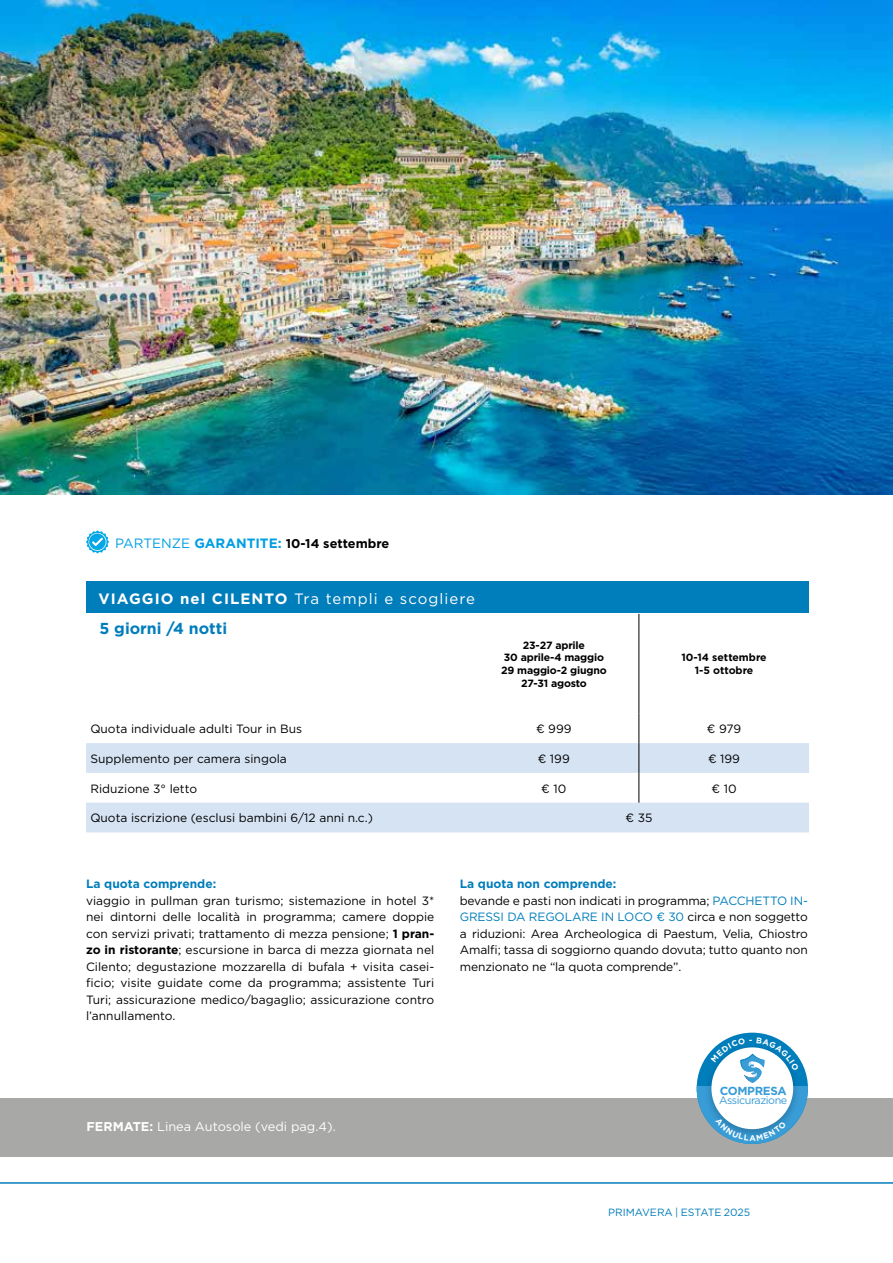
<style>
.page{position:relative;width:893px;height:1263px;background:#fff}
.page>*{position:absolute;margin:0;border:0;box-sizing:border-box;transform-origin:0 0}
.t1{font:700 15.9px "Gotham";color:#007dbb}
.t2{font:15px "Gotham";letter-spacing:.07em;color:#fff}
.t3{font:12.75px "Gotham";color:#fff}
.t4{font:700 12.75px "Gotham";color:#000}
.t5{font:12px/16.5px "Gotham";letter-spacing:-.01em;color:#000;text-align:justify}
.t6{font:700 12px "Gotham";color:#007dbb}
.t7{font:700 11.7px "Gotham";letter-spacing:-.03em;color:#389cd7}
.t8{font:10.8px "Gotham";letter-spacing:-.045em;color:#389cd7}
.t9{font:700 10.5px/12.8px "Gotham";letter-spacing:-.015em;color:#000;text-align:center}
.t10{font:10.5px "Gotham";color:#007dbb}
.s1{font-weight:400;font-size:13.5px;color:#009fe3}
.s2{font-size:13.5px;color:#009fe3}
.s3{font-weight:700}
.s4{font-weight:700;color:#007dbb}
.s5{color:#007dbb}
</style>
<div class="page">
<div style="left:0;top:1098px;width:893px;height:59px;background:#a8a8a7"></div>
<img style="left:0;top:0;width:893px;height:494px">
<div style="left:697px;top:1033px;width:111px;height:111px;background:#007dbb;border-radius:50%"></div>
<svg style="left:697px;top:1086px;width:111px;height:58px"></svg>
<div style="left:704px;top:1044px;width:96px;height:96px;background:#000;opacity:.2"></div>
<div style="left:711px;top:1047px;width:82px;height:82px;background:#fff;border-radius:50%"></div>
<svg style="left:86px;top:743px;width:723px;height:89px;fill:#d6e3f3"></svg>
<hr style="left:639px;top:614px;width:1px;height:99px;background:#000">
<hr style="left:639px;top:713px;width:1px;height:30px;background:#000">
<hr style="left:639px;top:743px;width:1px;height:30px;background:#000">
<hr style="left:639px;top:773px;width:1px;height:30px;background:#000">
<div style="left:87px;top:581px;width:722px;height:32px;background:#007dbb"></div>
<svg style="left:86px;top:530px;width:23px;height:23px"></svg>
<hr style="left:0;top:1182px;width:893px;height:2px;background:#007dbb">
<svg style="left:711px;top:1038px;width:88px;height:45px"></svg>
<svg style="left:715px;top:1118px;width:71px;height:22px"></svg>
<p class="t4" style="left:115px;top:535px;width:276px"><span class="s1">PARTENZE</span> <span class="s2">GARANTITE:</span> 10-14 settembre</p>
<p class="t2" style="left:99px;top:589px;width:378px"><span class="s3">VIAGGIO nel CILENTO</span> Tra templi e scogliere</p>
<h1 class="t1" style="left:100px;top:618px;width:129px">5 giorni /4 notti</h1>
<p class="t9" style="left:501px;top:638px;width:107px">23-27 aprile<br>30 aprile-4 maggio<br>29 maggio-2 giugno<br>27-31 agosto</p>
<p class="t9" style="left:681px;top:651px;width:87px">10-14 settembre<br>1-5 ottobre</p>
<p class="t5" style="left:90px;top:720px;width:213px">Quota individuale adulti Tour in Bus</p>
<p class="t5" style="left:536px;top:720px;width:37px">€ 999</p>
<p class="t5" style="left:707px;top:720px;width:36px">€ 979</p>
<p class="t5" style="left:90px;top:750px;width:198px">Supplemento per camera singola</p>
<p class="t5" style="left:538px;top:750px;width:34px">€ 199</p>
<p class="t5" style="left:708px;top:750px;width:34px">€ 199</p>
<p class="t5" style="left:90px;top:780px;width:108px">Riduzione 3° letto</p>
<p class="t5" style="left:541px;top:780px;width:27px">€ 10</p>
<p class="t5" style="left:711px;top:780px;width:27px">€ 10</p>
<p class="t5" style="left:90px;top:809px;width:284px">Quota iscrizione (esclusi bambini 6/12 anni n.c.)</p>
<p class="t5" style="left:625px;top:809px;width:28px">€ 35</p>
<p class="t6" style="left:86px;top:876px;width:132px">La quota comprende:</p>
<p class="t5" style="left:86px;top:892px;width:350px">viaggio in pullman gran turismo; sistemazione in hotel 3* nei dintorni delle località in programma; camere doppie con servizi privati; trattamento di mezza pensione; <span class="s3">1 pran&shy;zo in ristorante</span>; escursione in barca di mezza giornata nel Cilento; degustazione mozzarella di bufala + visita casei&shy;ficio; visite guidate come da programma; assistente Turi Turi; assicurazione medico/bagaglio; assicurazione contro l’annullamento.</p>
<p class="t3" style="left:87px;top:1119px;width:251px"><span class="s3">FERMATE:</span> Linea Autosole (vedi pag.4).</p>
<p class="t5" style="left:460px;top:875px;width:350px;text-align:left"><span class="s4">La quota non comprende:<br></span>bevande e pasti non indicati in programma; <span class="s5">PACCHETTO IN-GRESSI DA REGOLARE IN LOCO € 30</span> circa e non soggetto a riduzioni: Area Archeologica di Paestum, Velia, Chiostro Amalfi; tassa di soggiorno quando dovuta; tutto quanto non menzionato ne “la quota comprende”.</p>
<p class="t7" style="left:720px;top:1083px;width:68px">COMPRESA</p>
<p class="t8" style="left:719px;top:1093px;width:70px">Assicurazione</p>
<p class="t10" style="left:608px;top:1205px;width:144px">PRIMAVERA | ESTATE 2025</p>
</div>
